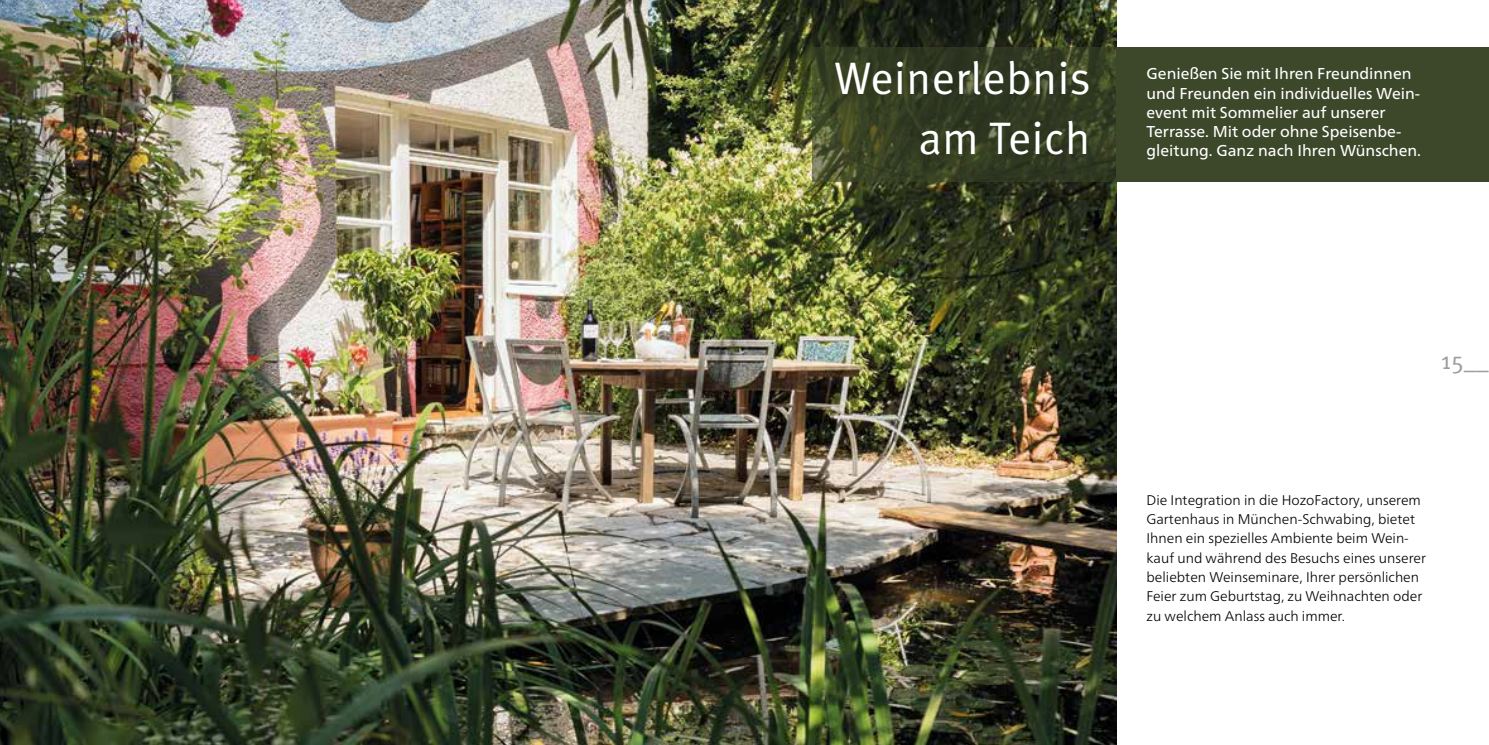
<style>
.page{position:relative;width:1489px;height:745px;background:#fff}
.page>*{position:absolute;margin:0;border:0;box-sizing:border-box;transform-origin:0 0}
.t1{font:45.5px/60px "Meta Pro Norm";letter-spacing:-.015em;color:#fff;text-align:right}
.t2{font:24.5px "Meta Pro Norm";color:#9d9d9c}
.t3{font:15.75px/19.2px "Frutiger Neue LT Pro";color:#fff}
.t4{font:300 14px/19.2px "Frutiger Neue LT Pro";color:#000}
</style>
<div class="page">
<img style="left:0;top:0;width:1116px;height:744px">
<svg style="left:812px;top:47px;width:304px;height:134px;background:#363f23"></svg>
<div style="left:1116px;top:47px;width:372px;height:134px;background:#3d472a"></div>
<h1 class="t1" style="left:834px;top:45px;width:258px">Weinerlebnis am Teich</h1>
<p class="t3" style="left:1146px;top:64px;width:276px">Genießen Sie mit Ihren Freundinnen und Freunden ein individuelles Wein&shy;event mit Sommelier auf unserer Terrasse. Mit oder ohne Speisenbe&shy;gleitung. Ganz nach Ihren Wünschen.</p>
<h2 class="t2" style="left:1440px;top:341px;width:49px">15__</h2>
<p class="t4" style="left:1146px;top:490px;width:281px">Die Integration in die HozoFactory, unserem Gartenhaus in München-Schwabing, bietet Ihnen ein spezielles Ambiente beim Wein&shy;kauf und während des Besuchs eines unserer beliebten Weinseminare, Ihrer persönlichen Feier zum Geburtstag, zu Weihnachten oder zu welchem Anlass auch immer.</p>
</div>
